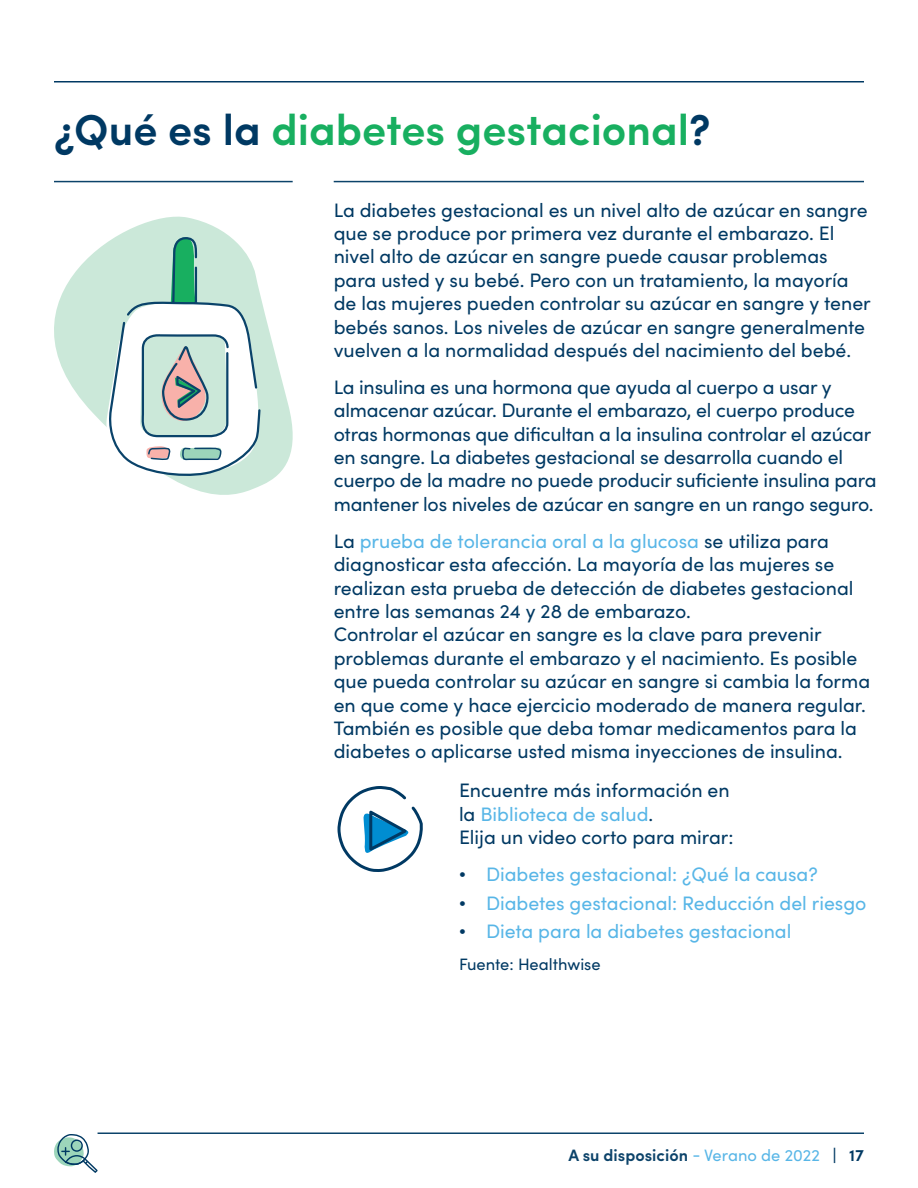
<style>
.page{position:relative;width:918px;height:1188px;background:#fff}
.page>*{position:absolute;margin:0;border:0;box-sizing:border-box;transform-origin:0 0}
.t1{font:600 43.5px "Sofia Pro";color:#18af60}
.t2{font:19.5px/23.4px "Sofia Pro";color:#003963}
.t3{font:19.5px "Sofia Pro";color:#58b6e7}
.t4{font:600 16.5px "Sofia Pro";color:#0c436a}
.t5{font:16.5px "Sofia Pro";color:#003963}
.s1{color:#003963}
.s2{color:#58b6e7}
.s3{font-family:"Plantin MT Pro";color:#003963}
.s4{font-weight:400;color:#58b6e7}
.s5{font-weight:900;color:#003963}
</style>
<div class="page">
<hr style="left:98px;top:1132px;width:766px;height:2px;background:#0c436a">
<hr style="left:54px;top:81px;width:810px;height:1px;background:#003963">
<svg style="left:54px;top:1134px;width:44px;height:39px"></svg>
<hr style="left:54px;top:181px;width:239px;height:1px;background:#0c436a">
<hr style="left:334px;top:181px;width:530px;height:1px;background:#0c436a">
<svg style="left:337px;top:786px;width:86px;height:86px"></svg>
<svg style="left:54px;top:216px;width:239px;height:279px"></svg>
<svg style="left:106px;top:235px;width:158px;height:243px"></svg>
<p class="t1" style="left:54px;top:97px;width:658px"><span class="s1">¿Qué es la</span> diabetes gestacional<span class="s1">?</span></p>
<p class="t2" style="left:334px;top:197px;width:539px">La diabetes gestacional es un nivel alto de azúcar en sangre que se produce por primera vez durante el embarazo. El nivel alto de azúcar en sangre puede causar problemas para usted y su bebé. Pero con un tratamiento, la mayoría de las mujeres pueden controlar su azúcar en sangre y tener bebés sanos. Los niveles de azúcar en sangre generalmente vuelven a la normalidad después del nacimiento del bebé.</p>
<p class="t2" style="left:334px;top:374px;width:545px">La insulina es una hormona que ayuda al cuerpo a usar y almacenar azúcar. Durante el embarazo, el cuerpo produce otras hormonas que dificultan a la insulina controlar el azúcar en sangre. La diabetes gestacional se desarrolla cuando el cuerpo de la madre no puede producir suficiente insulina para mantener los niveles de azúcar en sangre en un rango seguro.</p>
<p class="t2" style="left:334px;top:528px;width:521px">La <span class="s2">prueba de tolerancia oral a la glucosa</span> se utiliza para diagnosticar esta afección. La mayoría de las mujeres se realizan esta prueba de detección de diabetes gestacional entre las semanas 24 y 28 de embarazo.</p>
<p class="t2" style="left:334px;top:622px;width:538px">Controlar el azúcar en sangre es la clave para prevenir problemas durante el embarazo y el nacimiento. Es posible que pueda controlar su azúcar en sangre si cambia la forma en que come y hace ejercicio moderado de manera regular.<br>También es posible que deba tomar medicamentos para la diabetes o aplicarse usted misma inyecciones de insulina.</p>
<p class="t2" style="left:459px;top:778px;width:272px">Encuentre más información en la <span class="s2">Biblioteca de salud</span>.</p>
<p class="t2" style="left:459px;top:824px;width:276px">Elija un video corto para mirar:</p>
<p class="t3" style="left:459px;top:860px;width:360px"><span class="s3">•</span> Diabetes gestacional: ¿Qué la causa?</p>
<p class="t3" style="left:459px;top:889px;width:409px"><span class="s3">•</span> Diabetes gestacional: Reducción del riesgo</p>
<p class="t3" style="left:459px;top:917px;width:334px"><span class="s3">•</span> Dieta para la diabetes gestacional</p>
<p class="t5" style="left:459px;top:952px;width:143px">Fuente: Healthwise</p>
<p class="t4" style="left:568px;top:1142px;width:297px">A su disposición <span class="s4">- Verano de 2022</span> <span class="s5">|</span> <span class="s1">17</span></p>
</div>
